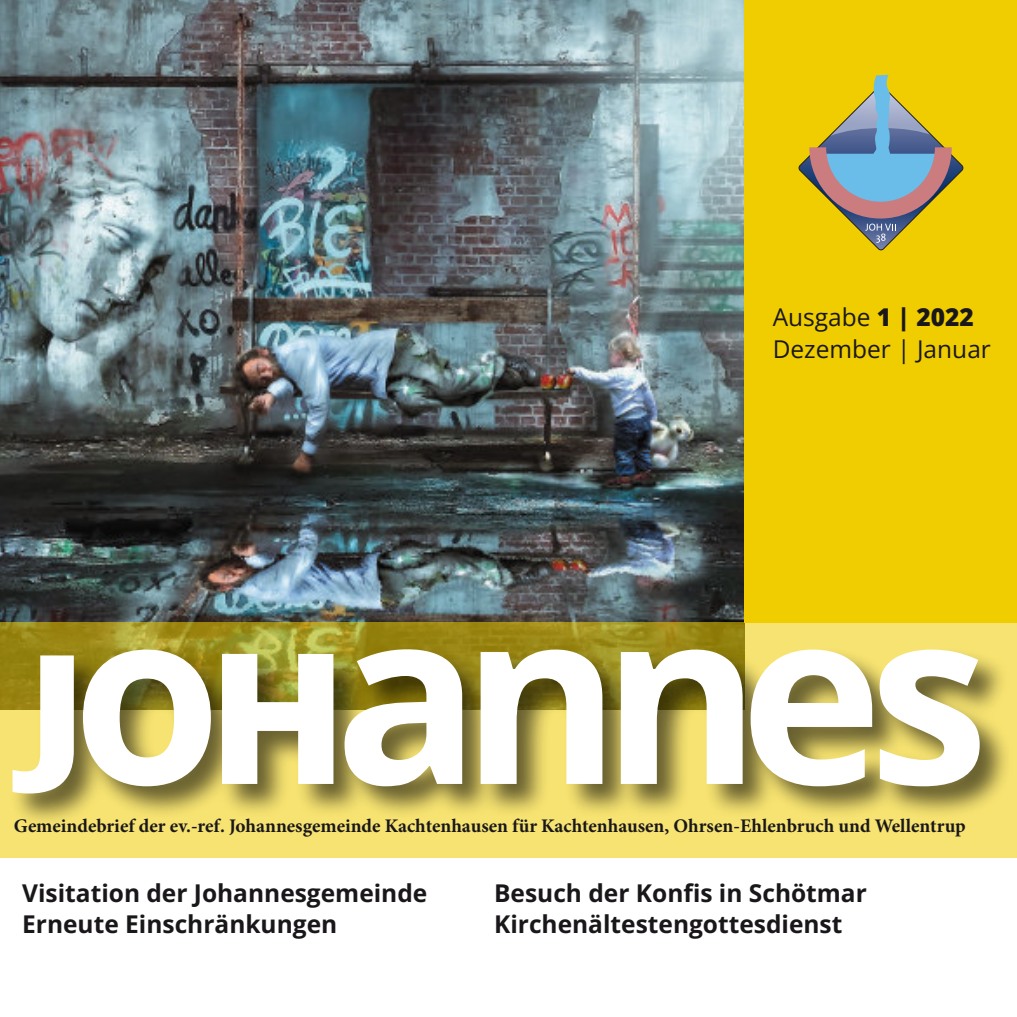
<style>
.page{position:relative;width:1017px;height:1017px;background:#fff}
.page>*{position:absolute;margin:0;border:0;box-sizing:border-box;transform-origin:0 0}
.t1{font:700 241.67px "Open Sans";letter-spacing:-.075em;color:#fff}
.t2{font:700 24.5px/31.5px "Open Sans";color:#1a171b}
.t3{font:24.5px/31.5px "Open Sans";color:#1a171b}
.t4{font:700 19.25px "Minion Pro";color:#1a171b}
.s1{font-weight:800}
.s2{font-weight:800;font-size:147.17px}
.s3{font-weight:800;font-size:182.17px}
</style>
<div class="page">
<img style="left:0;top:0;width:744px;height:623px">
<div style="left:744px;top:0;width:273px;height:623px;background:#efcd00"></div>
<div style="left:0;top:623px;width:1017px;height:235px;background:#efcd00;opacity:.56"></div>
<img style="left:11px;top:647px;width:1001px;height:179px">
<svg style="left:799px;top:75px;width:165px;height:176px"></svg>
<p class="t3" style="left:773px;top:301px;width:220px">Ausgabe <span class="s1">1 | 2022<br></span>Dezember | Januar</p>
<h1 class="t1" style="left:26px;top:526px;width:964px"><span class="s2">J</span>o<span class="s3">H</span>annes</h1>
<p class="t4" style="left:14px;top:818px;width:954px">Gemeindebrief der ev.-ref. Johannesgemeinde Kachtenhausen für Kachtenhausen, Ohrsen-Ehlenbruch und Wellentrup</p>
<p class="t2" style="left:22px;top:876px;width:407px">Visitation der Johannesgemeinde<br>Erneute Einschränkungen</p>
<p class="t2" style="left:494px;top:876px;width:374px">Besuch der Konfis in Schötmar<br>Kirchenältestengottesdienst</p>
</div>
